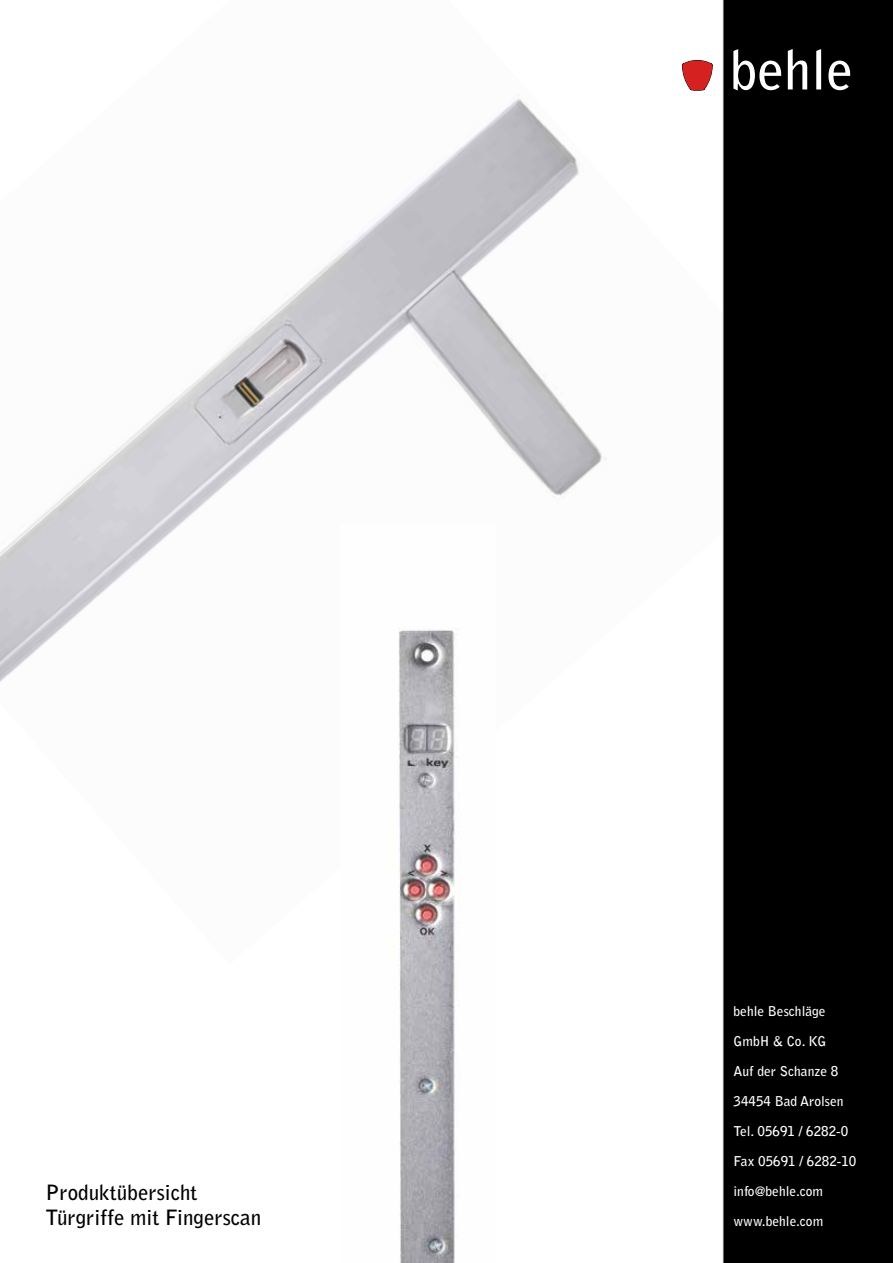
<style>
.page{position:relative;width:893px;height:1263px;background:#fff}
.page>*{position:absolute;margin:0;border:0;box-sizing:border-box;transform-origin:0 0}
.t1{font:700 54px "Bell Gothic Std";color:#fff}
.t2{font:700 21px/25.2px "Bell Gothic Std";color:#000}
.t3{font:700 13.5px "Bell Gothic Std";color:#fff}
</style>
<div class="page">
<img style="left:0;top:0;width:723px;height:965px">
<div style="left:723px;top:0;width:170px;height:1263px;background:#000"></div>
<svg style="left:682px;top:59px;width:30px;height:32px"></svg>
<img style="left:340px;top:524px;width:156px;height:739px">
<h2 class="t2" style="left:45px;top:1180px;width:217px">Produktübersicht<br>Türgriffe mit Fingerscan</h2>
<h1 class="t1" style="left:730px;top:37px;width:125px">behle</h1>
<p class="t3" style="left:733px;top:1003px;width:94px">behle Beschläge</p>
<p class="t3" style="left:733px;top:1033px;width:95px">GmbH &amp; Co. KG</p>
<p class="t3" style="left:733px;top:1063px;width:106px">Auf der Schanze 8</p>
<p class="t3" style="left:733px;top:1093px;width:112px">34454 Bad Arolsen</p>
<p class="t3" style="left:733px;top:1123px;width:116px">Tel. 05691 / 6282-0</p>
<p class="t3" style="left:733px;top:1153px;width:124px">Fax 05691 / 6282-10</p>
<p class="t3" style="left:733px;top:1183px;width:91px">info@behle.com</p>
<p class="t3" style="left:733px;top:1213px;width:91px">www.behle.com</p>
</div>
